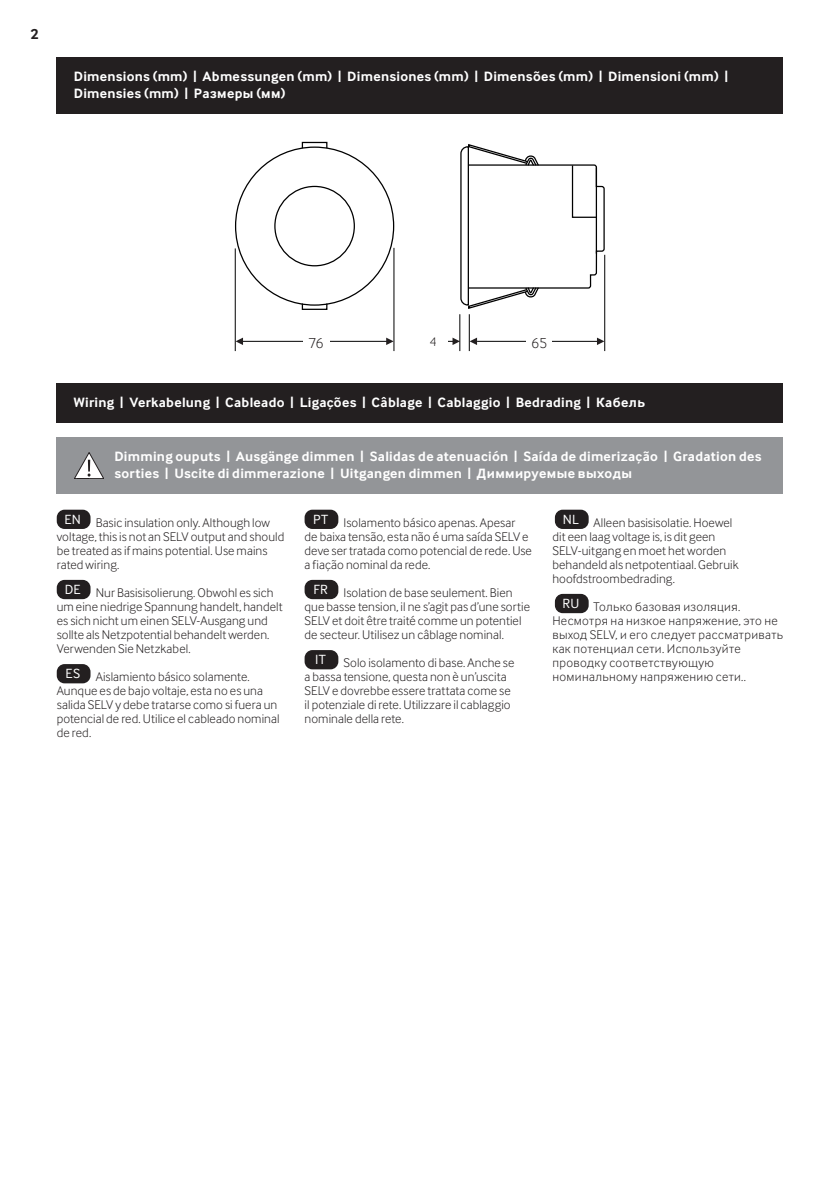
<style>
.page{position:relative;width:840px;height:1191px;background:#fff}
.page>*{position:absolute;margin:0;border:0;box-sizing:border-box;transform-origin:0 0}
.t1{font:300 15px "Inter Face";color:#231f20}
.t2{font:700 15px "Inter Face";color:#231f20}
.Sub_Heading{font:700 14px/16.8px "Inter Face";letter-spacing:.02em;color:#fff}
.Sub_Heading-2{font:13.8px "Inter Face";letter-spacing:.025em;color:#fff}
.Caption_Copy_N{font:300 13px/14px "Inter Face";letter-spacing:.005em;color:#231f20}
.Caption_Copy_N-2{font:300 13px/14px "Inter Face";letter-spacing:.025em;color:#231f20}
</style>
<div class="page">
<div style="left:57px;top:383px;width:725px;height:39px;background:#231f20"></div>
<div style="left:57px;top:437px;width:725px;height:56px;background:#939598"></div>
<svg style="left:74px;top:452px;width:29px;height:26px"></svg>
<div style="left:57px;top:509px;width:33px;height:20px;background:#231f20;border-radius:8px"></div>
<div style="left:57px;top:580px;width:33px;height:19px;background:#231f20;border-radius:8px"></div>
<div style="left:57px;top:664px;width:33px;height:19px;background:#231f20;border-radius:8px"></div>
<div style="left:304px;top:509px;width:34px;height:20px;background:#231f20;border-radius:8px"></div>
<div style="left:304px;top:580px;width:34px;height:19px;background:#231f20;border-radius:8px"></div>
<div style="left:304px;top:650px;width:34px;height:19px;background:#231f20;border-radius:8px"></div>
<div style="left:554px;top:509px;width:34px;height:20px;background:#231f20;border-radius:8px"></div>
<div style="left:554px;top:594px;width:34px;height:19px;background:#231f20;border-radius:8px"></div>
<div style="left:57px;top:57px;width:725px;height:56px;background:#231f20"></div>
<hr style="left:302px;top:341px;width:86px;height:1px;background:#000">
<hr style="left:393px;top:248px;width:1px;height:103px;background:#000">
<hr style="left:241px;top:341px;width:61px;height:1px;background:#000">
<hr style="left:235px;top:248px;width:1px;height:103px;background:#000">
<svg style="left:386px;top:337px;width:7px;height:8px"></svg>
<svg style="left:235px;top:337px;width:8px;height:8px"></svg>
<div style="left:303px;top:331px;width:26px;height:23px;background:#fff"></div>
<div style="left:274px;top:186px;width:81px;height:80px;border:1px solid #000;border-radius:50%"></div>
<div style="left:301px;top:142px;width:26px;height:7px;border:1px solid #000"></div>
<div style="left:301px;top:303px;width:26px;height:7px;border:1px solid #000"></div>
<hr style="left:468px;top:314px;width:1px;height:37px;background:#000">
<hr style="left:477px;top:341px;width:70px;height:1px;background:#000">
<hr style="left:543px;top:341px;width:57px;height:1px;background:#000">
<hr style="left:604px;top:255px;width:1px;height:96px;background:#000">
<svg style="left:596px;top:337px;width:8px;height:8px"></svg>
<svg style="left:469px;top:337px;width:8px;height:8px"></svg>
<svg style="left:448px;top:337px;width:11px;height:8px"></svg>
<div style="left:526px;top:331px;width:25px;height:23px;background:#fff"></div>
<svg style="left:460px;top:144px;width:145px;height:166px"></svg>
<hr style="left:459px;top:314px;width:1px;height:37px;background:#000">
<hr style="left:595px;top:167px;width:1px;height:87px;background:#000">
<p class="t2" style="left:30px;top:25px;width:10px">2</p>
<p class="Sub_Heading" style="left:74px;top:68px;width:655px">Dimensions (mm) | Abmessungen (mm) | Dimensiones (mm) | Dimensões (mm) | Dimensioni (mm) |<br>Dimensies (mm) | Размеры (мм)</p>
<p class="t1" style="left:308px;top:334px;width:17px">76</p>
<p class="Caption_Copy_N" style="left:429px;top:334px;width:8px">4</p>
<p class="t1" style="left:531px;top:334px;width:17px">65</p>
<p class="Sub_Heading" style="left:74px;top:394px;width:572px">Wiring | Verkabelung | Cableado | Ligações | Câblage | Cablaggio | Bedrading | Кабель</p>
<p class="Sub_Heading" style="left:114px;top:448px;width:648px">Dimming ouputs | Ausgänge dimmen | Salidas de atenuación | Saída de dimerização | Gradation des sorties | Uscite di dimmerazione | Uitgangen dimmen | Диммируемые выходы</p>
<p class="Sub_Heading-2" style="left:64px;top:511px;width:18px">EN</p>
<p class="Caption_Copy_N" style="left:57px;top:515px;width:229px;text-indent:39px">Basic insulation only. Although low voltage, this is not an SELV output and should be treated as if mains potential. Use mains rated wiring.</p>
<p class="Sub_Heading-2" style="left:65px;top:581px;width:17px">DE</p>
<p class="Caption_Copy_N" style="left:57px;top:586px;width:227px;text-indent:39px">Nur Basisisolierung. Obwohl es sich um eine niedrige Spannung handelt, handelt es sich nicht um einen SELV-Ausgang und sollte als Netzpotential behandelt werden.<br>Verwenden Sie Netzkabel.</p>
<p class="Sub_Heading-2" style="left:65px;top:666px;width:16px">ES</p>
<p class="Caption_Copy_N" style="left:57px;top:670px;width:224px;text-indent:39px">Aislamiento básico solamente.<br>Aunque es de bajo voltaje, esta no es una salida SELV y debe tratarse como si fuera un potencial de red. Utilice el cableado nominal de red.</p>
<p class="Sub_Heading-2" style="left:313px;top:511px;width:17px">PT</p>
<p class="Caption_Copy_N" style="left:304px;top:515px;width:229px;text-indent:39px">Isolamento básico apenas. Apesar<br>de baixa tensão, esta não é uma saída SELV e deve ser tratada como potencial de rede. Use a fiação nominal da rede.</p>
<p class="Sub_Heading-2" style="left:313px;top:581px;width:16px">FR</p>
<p class="Caption_Copy_N" style="left:304px;top:586px;width:227px;text-indent:39px">Isolation de base seulement. Bien que basse tension, il ne s’agit pas d’une sortie SELV et doit être traité comme un potentiel de secteur. Utilisez un câblage nominal.</p>
<p class="Sub_Heading-2" style="left:315px;top:652px;width:12px">IT</p>
<p class="Caption_Copy_N" style="left:304px;top:656px;width:211px;text-indent:39px">Solo isolamento di base. Anche se a bassa tensione, questa non è un’uscita SELV e dovrebbe essere trattata come se il potenziale di rete. Utilizzare il cablaggio nominale della rete.</p>
<p class="Sub_Heading-2" style="left:562px;top:511px;width:18px">NL</p>
<p class="Caption_Copy_N" style="left:552px;top:515px;width:188px;text-indent:41px">Alleen basisisolatie. Hoewel dit een laag voltage is, is dit geen<br>SELV-uitgang en moet het worden behandeld als netpotentiaal. Gebruik hoofdstroombedrading.</p>
<p class="Sub_Heading-2" style="left:562px;top:595px;width:18px">RU</p>
<p class="Caption_Copy_N-2" style="left:552px;top:600px;width:232px;text-indent:41px">Только базовая изоляция.<br>Несмотря на низкое напряжение, это не выход SELV, и его следует рассматривать как потенциал сети. Используйте проводку соответствующую номинальному напряжению сети..</p>
</div>
